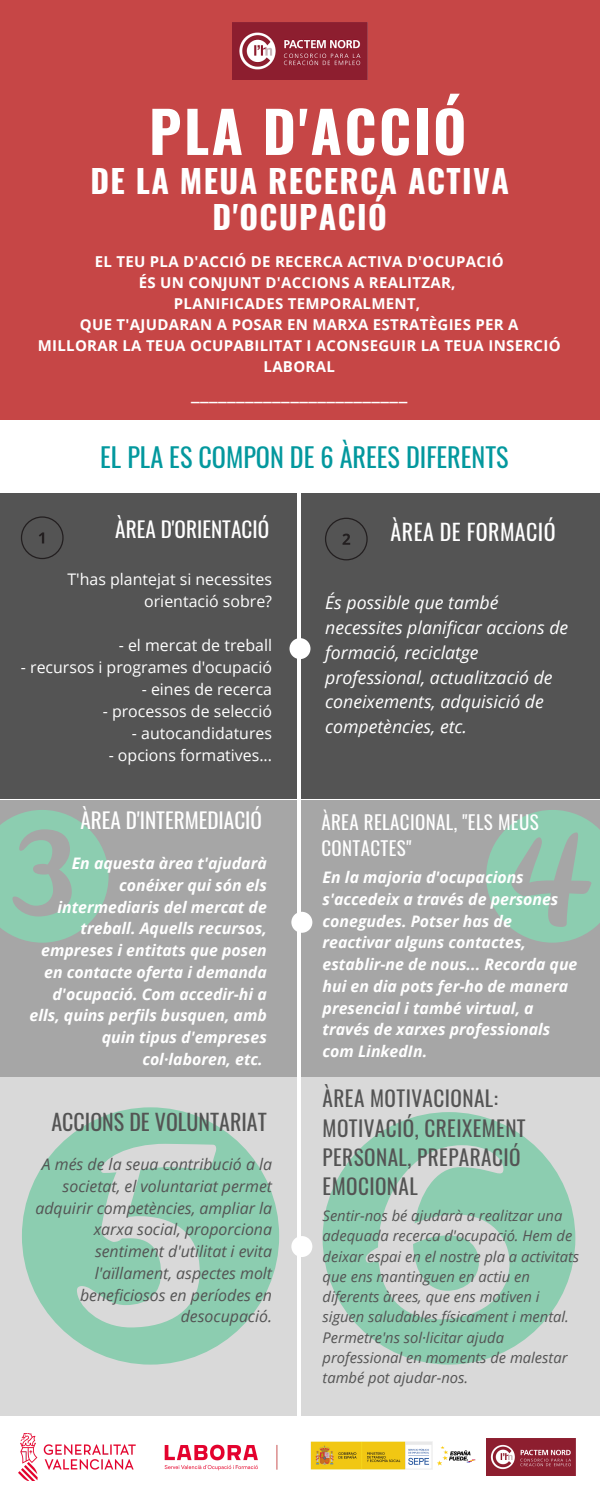
<style>
.page{position:relative;width:600px;height:1500px;background:#fff}
.page>*{position:absolute;margin:0;border:0;box-sizing:border-box;transform-origin:0 0}
.t1{font:700 57px "Oswald";letter-spacing:.045em;color:#fff}
.t2{font:700 32px/36px "Oswald";letter-spacing:.045em;color:#fff;text-align:center}
.t3{font:26.2px "Oswald";color:#03989e}
.t4{font:22px "Oswald";color:#545454}
.t5{font:22px "Oswald";letter-spacing:.02em;color:#fff}
.t6{font:21.2px/29.2px "Oswald";letter-spacing:.02em;color:#545454}
.t7{font:21.2px "Oswald";color:#fff}
.t8{font:700 21px "Open Sans";color:#fff}
.t9{font:19px/26.2px "Oswald";letter-spacing:.02em;color:#fff}
.t10{font:italic 17.7px/24.8px "Open Sans";color:#fff}
.t11{font:italic 700 15.9px/21.8px "Open Sans";color:#fff}
.t12{font:italic 15.9px/21.8px "Open Sans";color:#545454;text-align:right}
.t13{font:15.9px/22px "Open Sans";color:#fff;text-align:right}
.t14{font:700 15px/21px "Open Sans";letter-spacing:.02em;color:#fff;text-align:center}
.t15{font:italic 14.7px/20.2px "Open Sans";color:#545454}
</style>
<div class="page">
<div style="left:0;top:0;width:600px;height:419px;background:#c64646"></div>
<div style="left:0;top:493px;width:600px;height:306px;background:#545454"></div>
<div style="left:0;top:800px;width:600px;height:277px;background:#a6a6a6"></div>
<div style="left:0;top:1077px;width:600px;height:339px;background:#d9d9d9"></div>
<hr style="left:297px;top:472px;width:4px;height:1028px;background:#fff">
<div style="left:290px;top:638px;width:21px;height:21px;background:#fff;border-radius:50%"></div>
<div style="left:291px;top:912px;width:21px;height:21px;background:#fff;border-radius:50%"></div>
<div style="left:291px;top:1236px;width:21px;height:21px;background:#fff;border-radius:50%"></div>
<img style="left:19px;top:1434px;width:457px;height:47px">
<img style="left:486px;top:1438px;width:89px;height:38px">
<svg style="left:0;top:810px;width:109px;height:133px"></svg>
<svg style="left:486px;top:810px;width:114px;height:133px"></svg>
<svg style="left:22px;top:1107px;width:257px;height:258px;fill:#8ccdb0"></svg>
<svg style="left:323px;top:1112px;width:252px;height:253px;fill:#8ccdb0"></svg>
<svg style="left:413px;top:1235px;width:66px;height:56px"></svg>
<svg style="left:325px;top:518px;width:43px;height:42px"></svg>
<svg style="left:21px;top:516px;width:43px;height:43px"></svg>
<img style="left:233px;top:23px;width:134px;height:56px">
<p class="t1" style="left:149px;top:87px;width:319px">PLA D'ACCIÓ</p>
<p class="t2" style="left:91px;top:162px;width:420px">DE LA MEUA RECERCA ACTIVA<br>D'OCUPACIÓ</p>
<p class="t14" style="left:95px;top:251px;width:410px">EL TEU PLA D'ACCIÓ DE RECERCA ACTIVA D'OCUPACIÓ</p>
<p class="t14" style="left:139px;top:272px;width:318px">ÉS UN CONJUNT D'ACCIONS A REALITZAR,</p>
<p class="t14" style="left:174px;top:293px;width:248px">PLANIFICADES TEMPORALMENT,</p>
<p class="t14" style="left:80px;top:314px;width:440px">QUE T'AJUDARAN A POSAR EN MARXA ESTRATÈGIES PER A</p>
<p class="t14" style="left:38px;top:335px;width:524px">MILLORAR LA TEUA OCUPABILITAT I ACONSEGUIR LA TEUA INSERCIÓ<br>LABORAL</p>
<p class="t8" style="left:191px;top:377px;width:218px">________________________</p>
<p class="t3" style="left:100px;top:437px;width:410px">EL PLA ES COMPON DE 6 ÀREES DIFERENTS</p>
<p class="t7" style="left:115px;top:513px;width:155px">ÀREA D'ORIENTACIÓ</p>
<p class="t13" style="left:67px;top:568px;width:206px">T'has plantejat si necessites orientació sobre?</p>
<p class="t13" style="left:119px;top:634px;width:155px">- el mercat de treball</p>
<p class="t13" style="left:21px;top:656px;width:253px">- recursos i programes d'ocupació</p>
<p class="t13" style="left:142px;top:678px;width:132px">- eines de recerca</p>
<p class="t13" style="left:103px;top:700px;width:171px">- processos de selecció</p>
<p class="t13" style="left:132px;top:722px;width:142px">- autocandidatures</p>
<p class="t13" style="left:109px;top:744px;width:165px">- opcions formatives...</p>
<p class="t7" style="left:80px;top:804px;width:183px">ÀREA D'INTERMEDIACIÓ</p>
<p class="t11" style="left:30px;top:852px;width:239px;text-align:right">En aquesta àrea t'ajudarà conéixer qui són els intermediaris del mercat de treball. Aquells recursos, empreses i entitats que posen en contacte oferta i demanda d'ocupació. Com accedir-hi a ells, quins perfils busquen, amb quin tipus d'empreses col·laboren, etc.</p>
<p class="t4" style="left:52px;top:1104px;width:217px">ACCIONS DE VOLUNTARIAT</p>
<p class="t12" style="left:35px;top:1153px;width:238px">A més de la seua contribució a la societat, el voluntariat permet adquirir competències, ampliar la xarxa social, proporciona sentiment d'utilitat i evita l'aïllament, aspectes molt beneficiosos en períodes en desocupació.</p>
<p class="t5" style="left:391px;top:515px;width:167px">ÀREA DE FORMACIÓ</p>
<p class="t10" style="left:325px;top:590px;width:245px">És possible que també necessites planificar accions de formació, reciclatge professional, actualització de coneixements, adquisició de competències, etc.</p>
<p class="t9" style="left:321px;top:808px;width:219px">ÀREA RELACIONAL, "ELS MEUS<br>CONTACTES"</p>
<p class="t11" style="left:323px;top:866px;width:256px">En la majoria d'ocupacions s'accedeix a través de persones conegudes. Potser has de reactivar alguns contactes, establir-ne de nous... Recorda que hui en dia pots fer-ho de manera presencial i també virtual, a través de xarxes professionals com LinkedIn.</p>
<p class="t6" style="left:323px;top:1083px;width:205px">ÀREA MOTIVACIONAL:<br>MOTIVACIÓ, CREIXEMENT<br>PERSONAL, PREPARACIÓ<br>EMOCIONAL</p>
<p class="t15" style="left:323px;top:1205px;width:258px">Sentir-nos bé ajudarà a realitzar una adequada recerca d'ocupació. Hem de deixar espai en el nostre pla a activitats que ens mantinguen en actiu en diferents àrees, que ens motiven i siguen saludables físicament i mental.<br>Permetre'ns sol·licitar ajuda professional en moments de malestar també pot ajudar-nos.</p>
</div>
